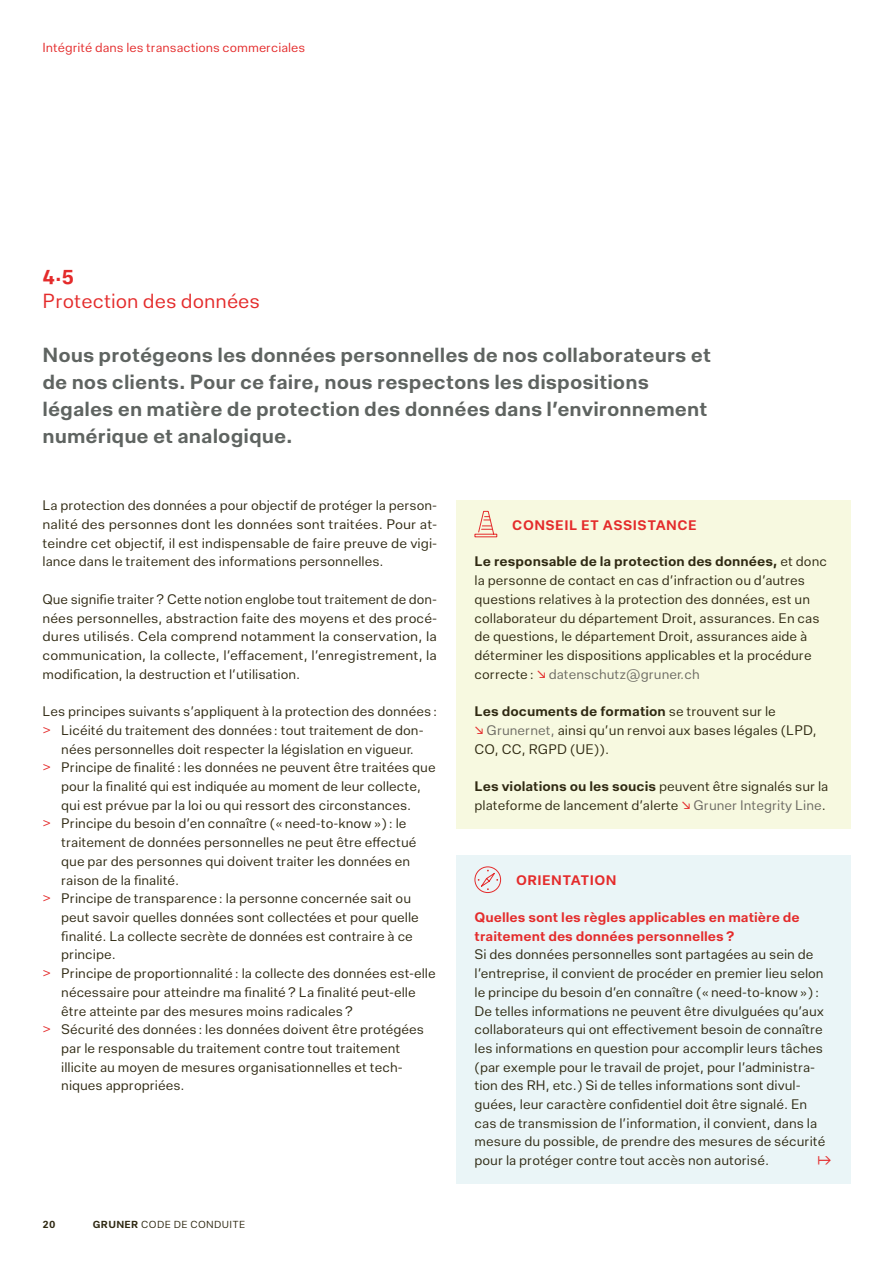
<style>
.page{position:relative;width:893px;height:1263px;background:#fff}
.page>*{position:absolute;margin:0;border:0;box-sizing:border-box;transform-origin:0 0}
.t1{font:700 21px/27px "Elite Grotesk Text";color:#5f6461}
.t2{font:21px "Elite Grotesk Text";color:#e42b2b}
.t3{font:700 21px "Elite Grotesk Text";color:#e42b2b}
.t4{font:14.25px/18.8px "Elite Grotesk Text";color:#2f2912}
.t5{font:700 14.25px/18.8px "Elite Grotesk Text";color:#e42b2b}
.t6{font:700 14.25px "Elite Grotesk Text";letter-spacing:.03em;color:#e42b2b}
.t7{font:14.25px "Elite Grotesk Text";color:#e42b2b}
.t8{font:13.5px "Elite Grotesk Text";color:#e42b2b}
.t9{font:10.5px "Elite Grotesk Text";letter-spacing:.03em;color:#2f2912}
.t10{font:700 10.5px "Elite Grotesk Text";color:#2f2912}
.s1{color:#e42b2b}
.s2{font-weight:700}
.s3{color:#6c6a63}
</style>
<div class="page">
<div style="left:456px;top:855px;width:394px;height:329px;background:#eaf5f7"></div>
<svg style="left:477px;top:869px;width:21px;height:21px"></svg>
<div style="left:475px;top:866px;width:26px;height:27px;border:1px solid #e42b2b;border-radius:50%"></div>
<div style="left:456px;top:500px;width:394px;height:328px;background:#f7f9e0"></div>
<svg style="left:474px;top:511px;width:23px;height:27px"></svg>
<p class="t8" style="left:43px;top:40px;width:264px">Intégrité dans les transactions commerciales</p>
<h1 class="t3" style="left:43px;top:262px;width:33px">4.5</h1>
<h1 class="t2" style="left:43px;top:290px;width:219px">Protection des données</h1>
<h1 class="t1" style="left:43px;top:342px;width:670px">Nous protégeons les données personnelles de nos collaborateurs et de nos clients. Pour ce faire, nous respectons les dispositions légales en matière de protection des données dans l’environnement numérique et analogique.</h1>
<p class="t4" style="left:43px;top:496px;width:396px;text-align:justify">La protection des données a pour objectif de protéger la person&shy;nalité des personnes dont les données sont traitées. Pour at&shy;teindre cet objectif, il est indispensable de faire preuve de vigi&shy;lance dans le traitement des informations personnelles.</p>
<p class="t4" style="left:43px;top:590px;width:396px;text-align:justify">Que signifie traiter? Cette notion englobe tout traitement de don&shy;nées personnelles, abstraction faite des moyens et des procé&shy;dures utilisés. Cela comprend notamment la conservation, la communication, la collecte, l’effacement, l’enregistrement, la modification, la destruction et l’utilisation.</p>
<p class="t4" style="left:43px;top:702px;width:396px">Les principes suivants s’appliquent à la protection des données:</p>
<p class="t4" style="left:43px;top:721px;width:383px"><span class="s1">&gt;</span> Licéité du traitement des données: tout traitement de don-</p>
<p class="t4" style="left:61px;top:740px;width:354px">nées personnelles doit respecter la législation en vigueur.</p>
<p class="t4" style="left:43px;top:758px;width:395px"><span class="s1">&gt;</span> Principe de finalité: les données ne peuvent être traitées que</p>
<p class="t4" style="left:61px;top:777px;width:361px">pour la finalité qui est indiquée au moment de leur collecte,</p>
<p class="t4" style="left:61px;top:796px;width:352px">qui est prévue par la loi ou qui ressort des circonstances.</p>
<p class="t4" style="left:43px;top:814px;width:365px"><span class="s1">&gt;</span> Principe du besoin d’en connaître («need-to-know»): le</p>
<p class="t4" style="left:61px;top:833px;width:357px">traitement de données personnelles ne peut être effectué</p>
<p class="t4" style="left:61px;top:852px;width:350px">que par des personnes qui doivent traiter les données en</p>
<p class="t4" style="left:61px;top:871px;width:120px">raison de la finalité.</p>
<p class="t4" style="left:43px;top:889px;width:370px"><span class="s1">&gt;</span> Principe de transparence: la personne concernée sait ou</p>
<p class="t4" style="left:61px;top:908px;width:359px">peut savoir quelles données sont collectées et pour quelle</p>
<p class="t4" style="left:61px;top:927px;width:353px">finalité. La collecte secrète de données est contraire à ce</p>
<p class="t4" style="left:61px;top:945px;width:56px">principe.</p>
<p class="t4" style="left:43px;top:964px;width:395px"><span class="s1">&gt;</span> Principe de proportionnalité: la collecte des données est-elle</p>
<p class="t4" style="left:61px;top:983px;width:356px">nécessaire pour atteindre ma finalité? La finalité peut-elle</p>
<p class="t4" style="left:61px;top:1002px;width:293px">être atteinte par des mesures moins radicales?</p>
<p class="t4" style="left:43px;top:1020px;width:383px"><span class="s1">&gt;</span> Sécurité des données: les données doivent être protégées</p>
<p class="t4" style="left:61px;top:1039px;width:341px">par le responsable du traitement contre tout traitement</p>
<p class="t4" style="left:61px;top:1058px;width:343px">illicite au moyen de mesures organisationnelles et tech-</p>
<p class="t4" style="left:61px;top:1076px;width:125px">niques appropriées.</p>
<p class="t10" style="left:43px;top:1219px;width:15px">20</p>
<p class="t9" style="left:93px;top:1219px;width:154px"><span class="s2">GRUNER</span> CODE DE CONDUITE</p>
<p class="t6" style="left:512px;top:517px;width:186px">CONSEIL ET ASSISTANCE</p>
<p class="t4" style="left:475px;top:553px;width:354px"><span class="s2">Le responsable de la protection des données,</span> et donc la personne de contact en cas d’infraction ou d’autres questions relatives à la protection des données, est un collaborateur du département Droit, assurances. En cas de questions, le département Droit, assurances aide à déterminer les dispositions applicables et la procédure correcte: <span class="s1">↘</span> <span class="s3">datenschutz@gruner.ch</span></p>
<p class="t4" style="left:475px;top:702px;width:344px"><span class="s2">Les documents de formation</span> se trouvent sur le<br><span class="s1">↘</span> <span class="s3">Grunernet,</span> ainsi qu’un renvoi aux bases légales (LPD,<br>CO, CC, RGPD (UE)).</p>
<p class="t4" style="left:475px;top:777px;width:355px"><span class="s2">Les violations ou les soucis</span> peuvent être signalés sur la plateforme de lancement d’alerte <span class="s1">↘</span> <span class="s3">Gruner Integrity Line</span>.</p>
<p class="t6" style="left:516px;top:872px;width:102px">ORIENTATION</p>
<p class="t5" style="left:475px;top:908px;width:327px">Quelles sont les règles applicables en matière de traitement des données personnelles?</p>
<p class="t4" style="left:475px;top:945px;width:352px">Si des données personnelles sont partagées au sein de l’entreprise, il convient de procéder en premier lieu selon le principe du besoin d’en connaître («need-to-know»):<br>De telles informations ne peuvent être divulguées qu’aux collaborateurs qui ont effectivement besoin de connaître les informations en question pour accomplir leurs tâches (par exemple pour le travail de projet, pour l’administra&shy;tion des RH, etc.) Si de telles informations sont divul&shy;guées, leur caractère confidentiel doit être signalé. En cas de transmission de l’information, il convient, dans la mesure du possible, de prendre des mesures de sécurité pour la protéger contre tout accès non autorisé.</p>
<p class="t7" style="left:817px;top:1152px;width:16px">↦</p>
</div>
